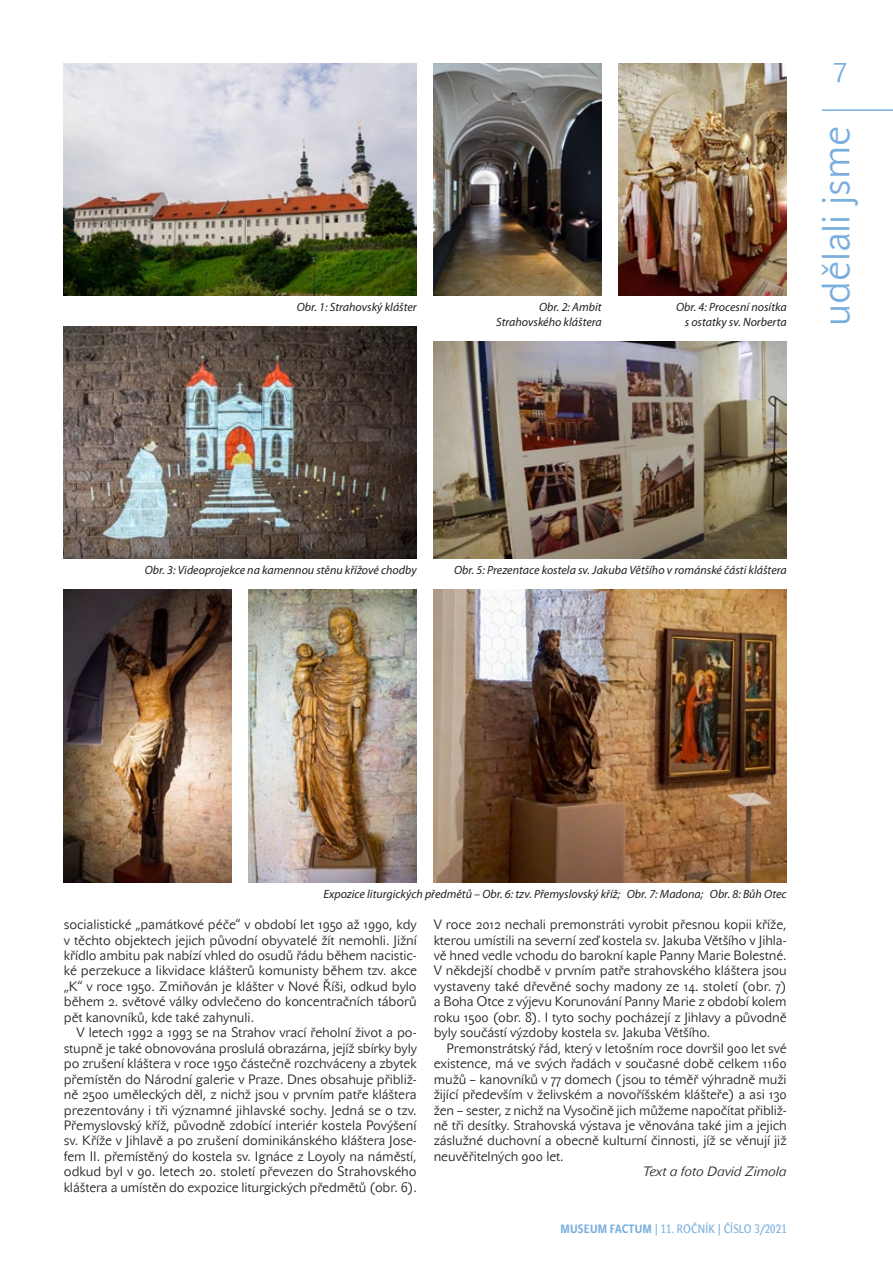
<style>
.page{position:relative;width:893px;height:1263px;background:#fff}
.page>*{position:absolute;margin:0;border:0;box-sizing:border-box;transform-origin:0 0}
.kapitola{font:39px "John Sans Lite CE";color:#79aede}
.t1{font:27px "John Sans Lite SCCE";color:#79aede}
.blok{font:13.5px/15.5px "John Sans Lite CE";letter-spacing:-.005em;color:#231f20;text-align:justify}
.blok_-_podpis{font:italic 13.5px "John Sans Lite CE";letter-spacing:-.005em;color:#231f20}
.popiska{font:italic 12px/15.5px "Myriad Pro";color:#231f20;text-align:right}
.t2{font:12px "John Sans Cond Text SCCE";letter-spacing:.02em;color:#79aede}
.s1{font-weight:700}
</style>
<div class="page">
<img style="left:64px;top:64px;width:353px;height:232px">
<img style="left:434px;top:64px;width:168px;height:232px">
<img style="left:64px;top:326px;width:353px;height:232px">
<img style="left:619px;top:64px;width:168px;height:232px">
<img style="left:434px;top:342px;width:353px;height:216px">
<hr style="left:822px;top:109px;width:71px;height:2px;background:#79aede">
<img style="left:64px;top:589px;width:168px;height:294px">
<img style="left:434px;top:589px;width:353px;height:294px">
<img style="left:249px;top:589px;width:168px;height:294px">
<p class="popiska" style="left:297px;top:299px;width:121px">Obr. 1: Strahovský klášter</p>
<p class="popiska" style="left:496px;top:299px;width:107px">Obr. 2: Ambit<br>Strahovského kláštera</p>
<p class="popiska" style="left:676px;top:299px;width:112px">Obr. 4: Procesní nosítka s ostatky sv. Norberta</p>
<h2 class="t1" style="left:832px;top:57px;width:16px">7</h2>
<p class="kapitola" style="left:813px;top:326px;width:201px;rotate:-90deg">udělali jsme</p>
<p class="popiska" style="left:145px;top:562px;width:273px">Obr. 3: Videoprojekce na kamennou stěnu křížové chodby</p>
<p class="popiska" style="left:454px;top:562px;width:334px">Obr. 5: Prezentace kostela sv. Jakuba Většího v románské části kláštera</p>
<p class="popiska" style="left:323px;top:886px;width:465px">Expozice liturgických předmětů – Obr. 6: tzv. Přemyslovský kříž; Obr. 7: Madona; Obr. 8: Bůh Otec</p>
<p class="blok" style="left:64px;top:917px;width:355px">socialistické „památkové péče“ v období let 1950 až 1990, kdy v těchto objektech jejich původní obyvatelé žít nemohli. Jižní křídlo ambitu pak nabízí vhled do osudů řádu během nacistic&shy;ké perzekuce a likvidace klášterů komunisty během tzv. akce „K“ v roce 1950. Zmiňován je klášter v Nové Říši, odkud bylo během 2. světové války odvlečeno do koncentračních táborů pět kanovníků, kde také zahynuli.</p>
<p class="blok" style="left:64px;top:1025px;width:355px;text-indent:13px">V letech 1992 a 1993 se na Strahov vrací řeholní život a po&shy;stupně je také obnovována proslulá obrazárna, jejíž sbírky byly po zrušení kláštera v roce 1950 částečně rozchváceny a zbytek přemístěn do Národní galerie v Praze. Dnes obsahuje přibliž&shy;ně 2500 uměleckých děl, z nichž jsou v prvním patře kláštera prezentovány i tři významné jihlavské sochy. Jedná se o tzv.<br>Přemyslovský kříž, původně zdobící interiér kostela Povýšení sv. Kříže v Jihlavě a po zrušení dominikánského kláštera Jose&shy;fem II. přemístěný do kostela sv. Ignáce z Loyoly na náměstí, odkud byl v 90. letech 20. století převezen do Strahovského kláštera a umístěn do expozice liturgických předmětů (obr. 6).</p>
<p class="blok" style="left:434px;top:917px;width:354px">V roce 2012 nechali premonstráti vyrobit přesnou kopii kříže, kterou umístili na severní zeď kostela sv. Jakuba Většího v Jihla&shy;vě hned vedle vchodu do barokní kaple Panny Marie Bolestné.<br>V někdejší chodbě v prvním patře strahovského kláštera jsou vystaveny také dřevěné sochy madony ze 14. století (obr. 7) a Boha Otce z výjevu Korunování Panny Marie z období kolem roku 1500 (obr. 8). I tyto sochy pocházejí z Jihlavy a původně byly součástí výzdoby kostela sv. Jakuba Většího.</p>
<p class="blok" style="left:434px;top:1040px;width:355px;text-indent:13px">Premonstrátský řád, který v letošním roce dovršil 900 let své existence, má ve svých řadách v současné době celkem 1160 mužů – kanovníků v 77 domech (jsou to téměř výhradně muži žijící především v želivském a novoříšském klášteře) a asi 130 žen – sester, z nichž na Vysočině jich můžeme napočítat přibliž&shy;ně tři desítky. Strahovská výstava je věnována také jim a jejich záslužné duchovní a obecně kulturní činnosti, jíž se věnují již neuvěřitelných 900 let.</p>
<p class="blok_-_podpis" style="left:643px;top:1164px;width:145px">Text a foto David Zimola</p>
<p class="t2" style="left:560px;top:1222px;width:228px"><span class="s1">MUSEUM FACTUM</span> | 11. ROČNÍK | ČÍSLO 3/2021</p>
</div>
